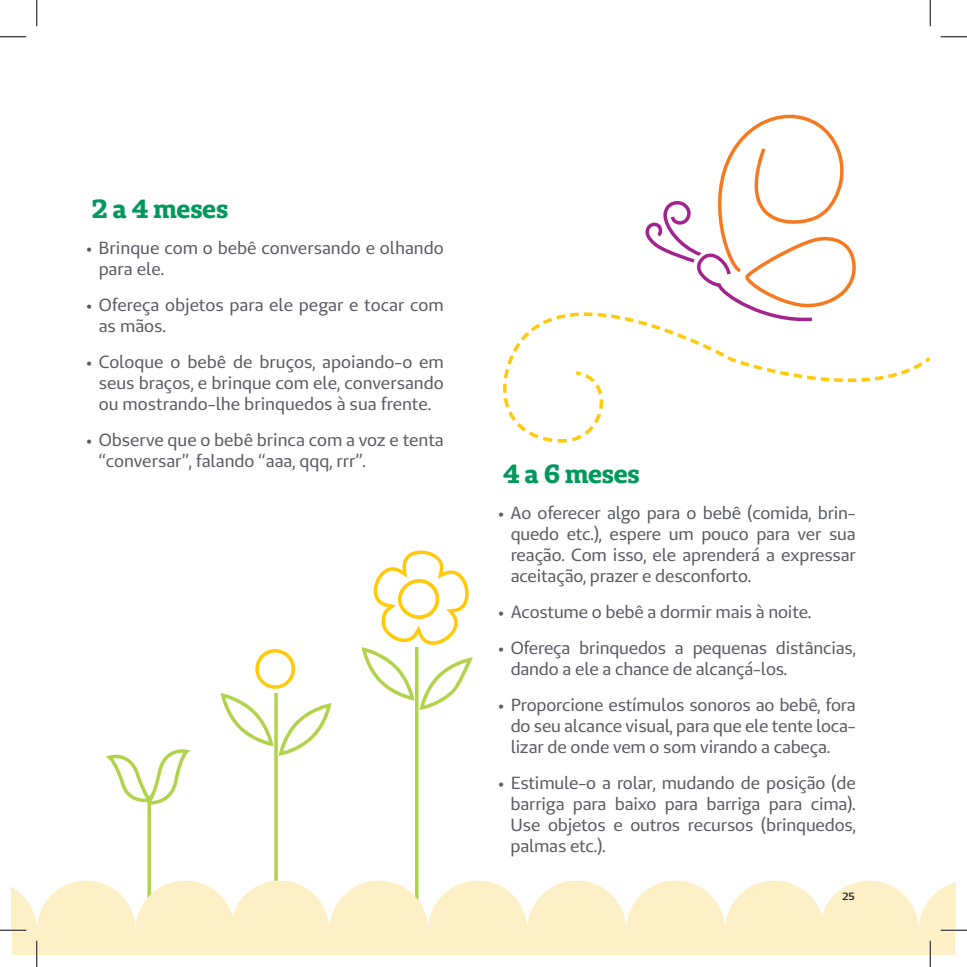
<style>
.page{position:relative;width:967px;height:967px;background:#fff}
.page>*{position:absolute;margin:0;border:0;box-sizing:border-box;transform-origin:0 0}
.t1{font:700 26.25px "Unimed Slab";letter-spacing:-.01em;color:#00985c}
.t2{font:17.5px/21px "Unimed Sans";letter-spacing:-.01em;color:#5a5b64;text-align:justify}
.t3{font:600 10.5px "Unimed Sans";color:#231f20}
</style>
<div class="page">
<div style="left:255px;top:649px;width:40px;height:39px;border:4px solid #feca0a;border-radius:50%"></div>
<svg style="left:220px;top:692px;width:112px;height:186px"></svg>
<svg style="left:106px;top:749px;width:84px;height:129px"></svg>
<svg style="left:361px;top:550px;width:112px;height:328px"></svg>
<svg style="left:38px;top:878px;width:586px;height:50px;fill:#fef0c6"></svg>
<div style="left:37px;top:928px;width:917px;height:26px;background:#fef0c6"></div>
<svg style="left:502px;top:114px;width:424px;height:329px"></svg>
<svg style="left:0;top:36px;width:26px;height:1px"></svg>
<svg style="left:940px;top:36px;width:26px;height:1px"></svg>
<svg style="left:36px;top:0;width:1px;height:26px"></svg>
<svg style="left:0;top:887px;width:38px;height:79px"></svg>
<svg style="left:929px;top:0;width:1px;height:26px"></svg>
<svg style="left:624px;top:880px;width:342px;height:86px"></svg>
<h1 class="t1" style="left:92px;top:192px;width:138px">2 a 4 meses</h1>
<p class="t2" style="left:99px;top:237px;width:346px;text-indent:-12px">• Brinque com o bebê conversando e olhando para ele.</p>
<p class="t2" style="left:99px;top:294px;width:346px;text-indent:-12px">• Ofereça objetos para ele pegar e tocar com as mãos.</p>
<p class="t2" style="left:99px;top:351px;width:346px;text-indent:-12px">• Coloque o bebê de bruços, apoiando-o em seus braços, e brinque com ele, conversando ou mostrando-lhe brinquedos à sua frente.</p>
<p class="t2" style="left:99px;top:429px;width:346px;text-indent:-12px">• Observe que o bebê brinca com a voz e tenta “conversar”, falando “aaa, qqq, rrr”.</p>
<h1 class="t1" style="left:503px;top:456px;width:138px">4 a 6 meses</h1>
<p class="t2" style="left:510px;top:502px;width:346px;text-indent:-12px">• Ao oferecer algo para o bebê (comida, brin&shy;quedo etc.), espere um pouco para ver sua reação. Com isso, ele aprenderá a expressar aceitação, prazer e desconforto.</p>
<p class="t2" style="left:498px;top:601px;width:314px">• Acostume o bebê a dormir mais à noite.</p>
<p class="t2" style="left:510px;top:637px;width:346px;text-indent:-12px">• Ofereça brinquedos a pequenas distâncias, dando a ele a chance de alcançá-los.</p>
<p class="t2" style="left:510px;top:694px;width:346px;text-indent:-12px">• Proporcione estímulos sonoros ao bebê, fora do seu alcance visual, para que ele tente loca&shy;lizar de onde vem o som virando a cabeça.</p>
<p class="t2" style="left:510px;top:772px;width:346px;text-indent:-12px">• Estimule-o a rolar, mudando de posição (de barriga para baixo para barriga para cima).<br>Use objetos e outros recursos (brinquedos, palmas etc.).</p>
<p class="t3" style="left:842px;top:889px;width:14px">25</p>
</div>
